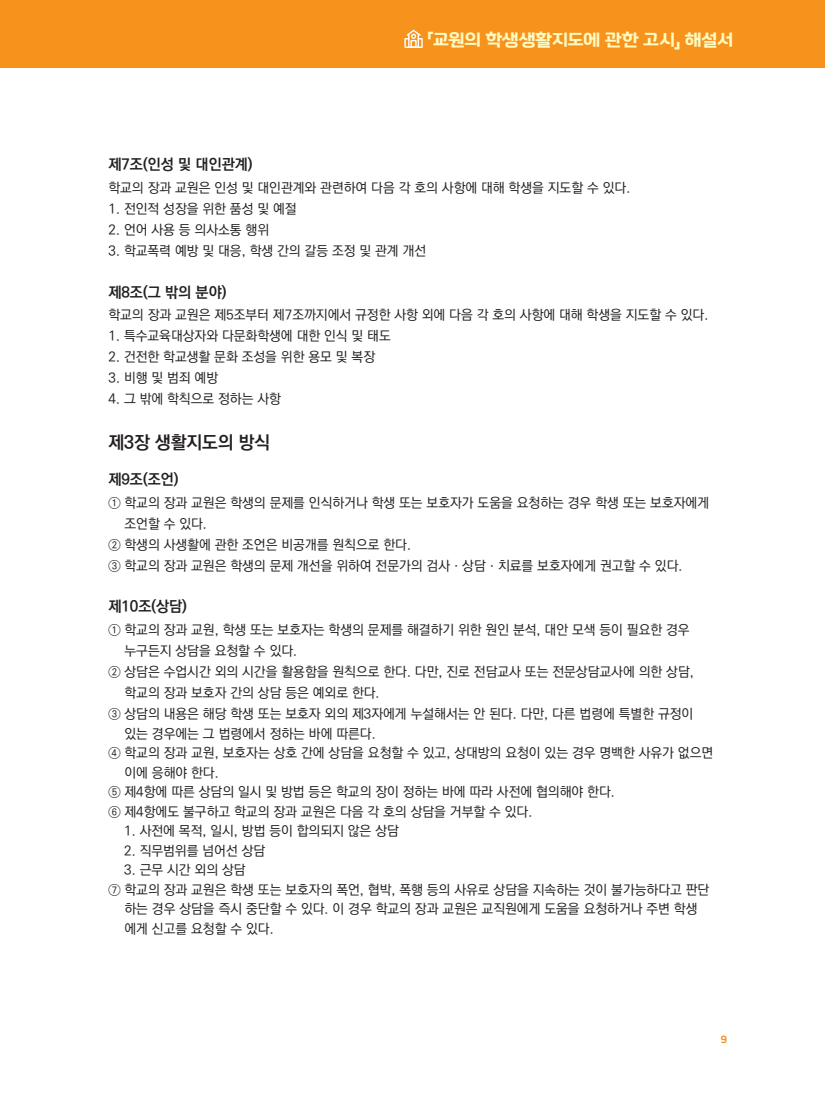
<style>
.page{position:relative;width:825px;height:1119px;background:#fff}
.page>*{position:absolute;margin:0;border:0;box-sizing:border-box;transform-origin:0 0}
.t1{font:18px "KOFIH Dr LEEJWOTF B";letter-spacing:-.025em;color:#fffac0}
.t2{font:18px "Ko Pub World Dotum PB";color:#231f20}
.t3{font:15px "Ko Pub World Dotum PB";color:#231f20}
.t4{font:13.5px/19.5px "Ko Pub World Dotum PM";color:#231f20}
.t5{font:10.5px "KOFIH Dr LEEJWOTF B";color:#f7931d}
</style>
<div class="page">
<div style="left:0;top:0;width:825px;height:67px;background:#f7931d"></div>
<svg style="left:404px;top:30px;width:19px;height:18px"></svg>
<h1 class="t1" style="left:427px;top:27px;width:308px">「교원의 학생생활지도에 관한 고시」 해설서</h1>
<p class="t3" style="left:108px;top:154px;width:146px">제7조(인성 및 대인관계)</p>
<p class="t4" style="left:108px;top:178px;width:523px">학교의 장과 교원은 인성 및 대인관계와 관련하여 다음 각 호의 사항에 대해 학생을 지도할 수 있다.</p>
<p class="t4" style="left:108px;top:199px;width:190px">1. 전인적 성장을 위한 품성 및 예절</p>
<p class="t4" style="left:108px;top:220px;width:162px">2. 언어 사용 등 의사소통 행위</p>
<p class="t4" style="left:108px;top:241px;width:319px">3. 학교폭력 예방 및 대응, 학생 간의 갈등 조정 및 관계 개선</p>
<p class="t3" style="left:108px;top:281px;width:120px">제8조(그 밖의 분야)</p>
<p class="t4" style="left:108px;top:306px;width:601px">학교의 장과 교원은 제5조부터 제7조까지에서 규정한 사항 외에 다음 각 호의 사항에 대해 학생을 지도할 수 있다.</p>
<p class="t4" style="left:108px;top:327px;width:284px">1. 특수교육대상자와 다문화학생에 대한 인식 및 태도</p>
<p class="t4" style="left:108px;top:348px;width:268px">2. 건전한 학교생활 문화 조성을 위한 용모 및 복장</p>
<p class="t4" style="left:108px;top:369px;width:111px">3. 비행 및 범죄 예방</p>
<p class="t4" style="left:108px;top:390px;width:174px">4. 그 밖에 학칙으로 정하는 사항</p>
<p class="t2" style="left:108px;top:429px;width:163px">제3장 생활지도의 방식</p>
<p class="t3" style="left:108px;top:468px;width:72px">제9조(조언)</p>
<p class="t4" style="left:124px;top:492px;width:586px;line-height:21px;text-indent:-16px">① 학교의 장과 교원은 학생의 문제를 인식하거나 학생 또는 보호자가 도움을 요청하는 경우 학생 또는 보호자에게 조언할 수 있다.</p>
<p class="t4" style="left:108px;top:535px;width:304px">② 학생의 사생활에 관한 조언은 비공개를 원칙으로 한다.</p>
<p class="t4" style="left:108px;top:556px;width:576px">③ 학교의 장과 교원은 학생의 문제 개선을 위하여 전문가의 검사ㆍ상담ㆍ치료를 보호자에게 권고할 수 있다.</p>
<p class="t3" style="left:108px;top:596px;width:80px">제10조(상담)</p>
<p class="t4" style="left:124px;top:619px;width:567px;line-height:21px;text-indent:-16px">① 학교의 장과 교원, 학생 또는 보호자는 학생의 문제를 해결하기 위한 원인 분석, 대안 모색 등이 필요한 경우 누구든지 상담을 요청할 수 있다.</p>
<p class="t4" style="left:124px;top:661px;width:571px;line-height:21px;text-indent:-16px">② 상담은 수업시간 외의 시간을 활용함을 원칙으로 한다. 다만, 진로 전담교사 또는 전문상담교사에 의한 상담, 학교의 장과 보호자 간의 상담 등은 예외로 한다.</p>
<p class="t4" style="left:124px;top:704px;width:570px;text-indent:-16px">③ 상담의 내용은 해당 학생 또는 보호자 외의 제3자에게 누설해서는 안 된다. 다만, 다른 법령에 특별한 규정이 있는 경우에는 그 법령에서 정하는 바에 따른다.</p>
<p class="t4" style="left:124px;top:743px;width:590px;text-indent:-16px">④ 학교의 장과 교원, 보호자는 상호 간에 상담을 요청할 수 있고, 상대방의 요청이 있는 경우 명백한 사유가 없으면 이에 응해야 한다.</p>
<p class="t4" style="left:108px;top:782px;width:508px">⑤ 제4항에 따른 상담의 일시 및 방법 등은 학교의 장이 정하는 바에 따라 사전에 협의해야 한다.</p>
<p class="t4" style="left:108px;top:802px;width:425px">⑥ 제4항에도 불구하고 학교의 장과 교원은 다음 각 호의 상담을 거부할 수 있다.</p>
<p class="t4" style="left:124px;top:821px;width:276px">1. 사전에 목적, 일시, 방법 등이 합의되지 않은 상담</p>
<p class="t4" style="left:124px;top:841px;width:143px">2. 직무범위를 넘어선 상담</p>
<p class="t4" style="left:124px;top:860px;width:123px">3. 근무 시간 외의 상담</p>
<p class="t4" style="left:124px;top:880px;width:586px;text-indent:-16px">⑦ 학교의 장과 교원은 학생 또는 보호자의 폭언, 협박, 폭행 등의 사유로 상담을 지속하는 것이 불가능하다고 판단 하는 경우 상담을 즉시 중단할 수 있다. 이 경우 학교의 장과 교원은 교직원에게 도움을 요청하거나 주변 학생 에게 신고를 요청할 수 있다.</p>
<p class="t5" style="left:721px;top:1031px;width:8px">9</p>
</div>
